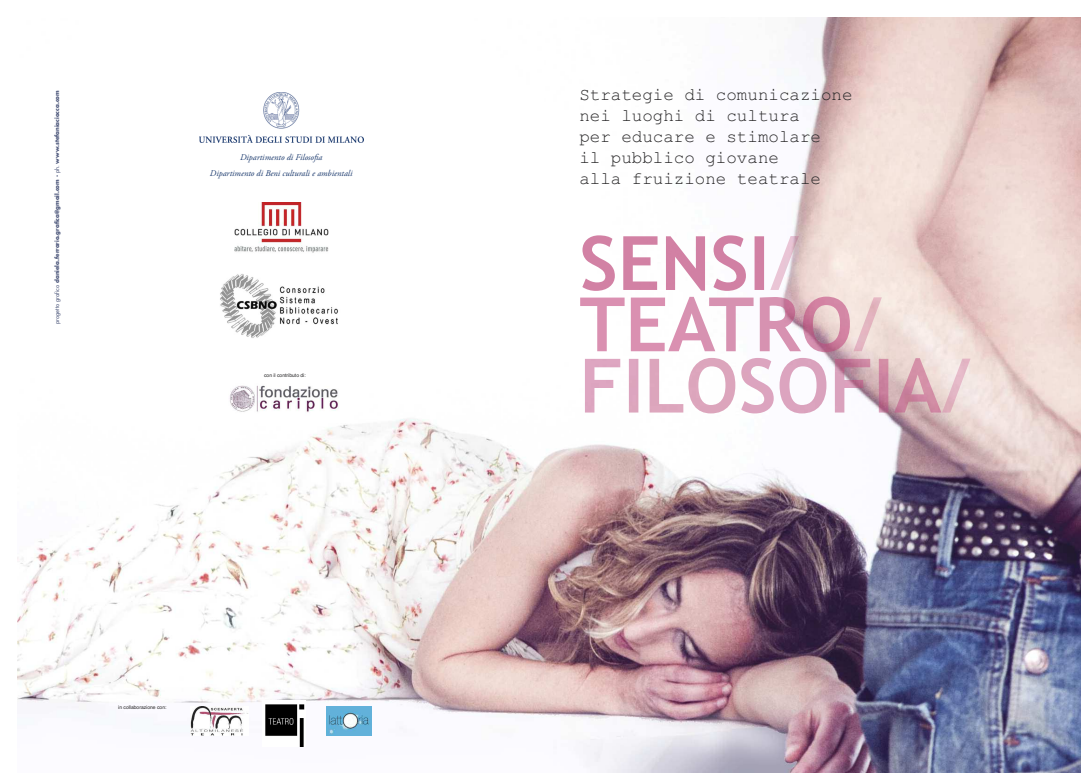
<style>
.page{position:relative;width:1088px;height:780px;background:#fff}
.page>*{position:absolute;margin:0;border:0;box-sizing:border-box;transform-origin:0 0}
.t1{font:17.5px/21px "Courier New";color:#272627}
.t2{font:italic 8.75px/16.2px "Adobe Garamond Pro";color:#19386c;text-align:center}
.t3{font:700 5.62px "Futura";color:#434e74}
.t4{font:5px "Helvetica";color:#272627}
.s1{font-weight:400}
</style>
<div class="page">
<img style="left:18px;top:92px;width:526px;height:655px">
<img style="left:235px;top:202px;width:93px;height:54px">
<img style="left:229px;top:382px;width:114px;height:34px">
<img style="left:199px;top:93px;width:164px;height:49px">
<div style="left:218px;top:274px;width:130px;height:76px;background:#fff"></div>
<img style="left:220px;top:274px;width:118px;height:64px">
<img style="left:326px;top:706px;width:45px;height:29px">
<img style="left:191px;top:706px;width:58px;height:29px">
<img style="left:263px;top:700px;width:43px;height:46px">
<img style="left:544px;top:18px;width:537px;height:754px">
<img style="left:582px;top:235px;width:182px;height:56px">
<img style="left:770px;top:236px;width:29px;height:54px">
<img style="left:580px;top:296px;width:270px;height:56px">
<img style="left:853px;top:297px;width:29px;height:54px">
<img style="left:585px;top:358px;width:385px;height:55px">
<p class="t3" style="left:54px;top:324px;width:235px;rotate:-90deg"><span class="s1">progetto grafico</span> daniela.ferrario.grafica@gmail.com - <span class="s1">ph.</span> www.stefaniaciocca.com</p>
<p class="t1" style="left:579px;top:83px;width:275px">Strategie di comunicazione nei luoghi di cultura<br>per educare e stimolare<br>il pubblico giovane<br>alla fruizione teatrale</p>
<p class="t2" style="left:210px;top:150px;width:144px">Dipartimento di Filosofia<br>Dipartimento di Beni culturali e ambientali</p>
<p class="t4" style="left:264px;top:372px;width:43px">con il contributo di:</p>
<p class="t4" style="left:118px;top:704px;width:50px">in collaborazione con:</p>
</div>
